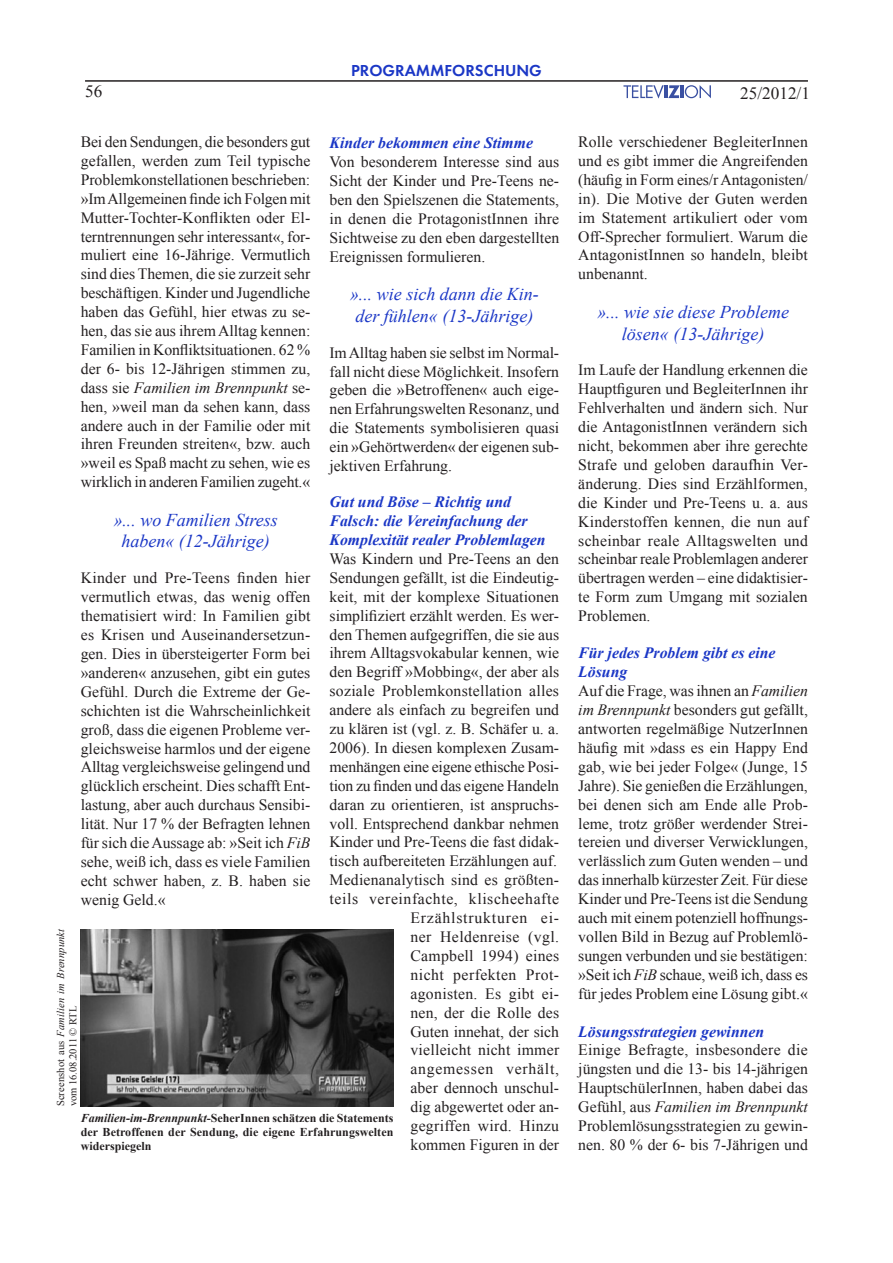
<style>
.page{position:relative;width:893px;height:1263px;background:#fff}
.page>*{position:absolute;margin:0;border:0;box-sizing:border-box;transform-origin:0 0}
.t1{font:italic 18px/21.6px "Times New Roman";color:#1b37c6;text-align:center}
.t2{font:17.25px "Times New Roman";color:#231f20}
.t3{font:16.5px "Futura Demi E";color:#1b37c6}
.t4{font:15.75px/18.9px "Times New Roman";color:#231f20;text-align:justify}
.t5{font:italic 700 15.75px/18.9px "Times New Roman";color:#1b37c6}
.t6{font:700 12px/14.4px "Times New Roman";letter-spacing:.005em;color:#231f20;text-align:justify}
.t7{font:10.5px/12.6px "Times New Roman";color:#231f20}
.s1{font-style:italic}
.s2{font-weight:700;font-style:italic;color:#1b37c6}
</style>
<div class="page">
<hr style="left:85px;top:80px;width:723px;height:2px;background:#231f20">
<svg style="left:623px;top:85px;width:88px;height:14px"></svg>
<img style="left:81px;top:929px;width:312px;height:177px">
<p class="t2" style="left:85px;top:79px;width:19px">56</p>
<p class="t3" style="left:351px;top:60px;width:192px">PROGRAMMFORSCHUNG</p>
<p class="t4" style="left:81px;top:132px;width:231px">Bei den Sendungen, die besonders gut gefallen, werden zum Teil typische Problemkonstellationen beschrieben: »Im Allgemeinen finde ich Folgen mit Mutter-Tochter-Konflikten oder El&shy;terntrennungen sehr interessant«, for&shy;muliert eine 16-Jährige. Vermutlich sind dies Themen, die sie zurzeit sehr beschäftigen. Kinder und Jugendliche haben das Gefühl, hier etwas zu se&shy;hen, das sie aus ihrem Alltag kennen:<br>Familien in Konfliktsituationen. 62 % der 6- bis 12-Jährigen stimmen zu, dass sie <span class="s1">Familien im Brennpunkt</span> se&shy;hen, »weil man da sehen kann, dass andere auch in der Familie oder mit ihren Freunden streiten«, bzw. auch »weil es Spaß macht zu sehen, wie es wirklich in anderen Familien zugeht.«</p>
<p class="t1" style="left:113px;top:509px;width:166px">»... wo Familien Stress haben« (12-Jährige)</p>
<p class="t4" style="left:81px;top:568px;width:231px">Kinder und Pre-Teens finden hier vermutlich etwas, das wenig offen thematisiert wird: In Familien gibt es Krisen und Auseinandersetzun&shy;gen. Dies in übersteigerter Form bei »anderen« anzusehen, gibt ein gutes Gefühl. Durch die Extreme der Ge&shy;schichten ist die Wahrscheinlichkeit groß, dass die eigenen Probleme ver&shy;gleichsweise harmlos und der eigene Alltag vergleichsweise gelingend und glücklich erscheint. Dies schafft Ent&shy;lastung, aber auch durchaus Sensibi&shy;lität. Nur 17 % der Befragten lehnen für sich die Aussage ab: »Seit ich <span class="s1">FiB </span>sehe, weiß ich, dass es viele Familien echt schwer haben, z. B. haben sie wenig Geld.«</p>
<p class="t5" style="left:330px;top:133px;width:205px">Kinder bekommen eine Stimme</p>
<p class="t4" style="left:330px;top:152px;width:231px">Von besonderem Interesse sind aus Sicht der Kinder und Pre-Teens ne&shy;ben den Spielszenen die Statements, in denen die ProtagonistInnen ihre Sichtweise zu den eben dargestellten Ereignissen formulieren.</p>
<p class="t1" style="left:350px;top:283px;width:190px">»... wie sich dann die Kin&shy;der fühlen« (13-Jährige)</p>
<p class="t4" style="left:330px;top:343px;width:231px">Im Alltag haben sie selbst im Normal&shy;fall nicht diese Möglichkeit. Insofern geben die »Betroffenen« auch eige&shy;nen Erfahrungswelten Resonanz, und die Statements symbolisieren quasi ein »Gehörtwerden« der eigenen sub&shy;jektiven Erfahrung.</p>
<p class="t5" style="left:330px;top:492px;width:218px">Gut und Böse – Richtig und<br>Falsch: die Vereinfachung der<br>Komplexität realer Problemlagen</p>
<p class="t4" style="left:330px;top:549px;width:231px;text-align:right">Was Kindern und Pre-Teens an den<br>Sendungen gefällt, ist die Eindeutig&shy;keit, mit der komplexe Situationen simplifiziert erzählt werden. Es wer&shy;den Themen aufgegriffen, die sie aus ihrem Alltagsvokabular kennen, wie den Begriff »Mobbing«, der aber als soziale Problemkonstellation alles andere als einfach zu begreifen und zu klären ist (vgl. z. B. Schäfer u. a.<br>2006). In diesen komplexen Zusam&shy;menhängen eine eigene ethische Posi&shy;tion zu finden und das eigene Handeln daran zu orientieren, ist anspruchs&shy;voll. Entsprechend dankbar nehmen<br>Kinder und Pre-Teens die fast didak&shy;tisch aufbereiteten Erzählungen auf.<br>Medienanalytisch sind es größten&shy;teils vereinfachte, klischeehafte<br>Erzählstrukturen ei-<br>ner Heldenreise (vgl.<br>Campbell 1994) eines<br>nicht perfekten Prot-<br>agonisten. Es gibt ei-<br>nen, der die Rolle des<br>Guten innehat, der sich<br>vielleicht nicht immer angemessen verhält,<br>aber dennoch unschul-<br>dig abgewertet oder an-<br>gegriffen wird. Hinzu<br>kommen Figuren in der</p>
<p class="t7" style="left:54px;top:1106px;width:179px;rotate:-90deg">Screenshot aus <span class="s1">Familien im Brennpunkt </span>vom 16.08.2011 © RTL</p>
<p class="t6" style="left:81px;top:1110px;width:314px"><span class="s1">Familien-im-Brennpunkt</span>-SeherInnen schätzen die Statements der Betroffenen der Sendung, die eigene Erfahrungswelten widerspiegeln</p>
<p class="t2" style="left:740px;top:81px;width:71px">25/2012/1</p>
<p class="t4" style="left:578px;top:132px;width:231px">Rolle verschiedener BegleiterInnen und es gibt immer die Angreifenden (häufig in Form eines/r Antagonisten/ in). Die Motive der Guten werden im Statement artikuliert oder vom Off-Sprecher formuliert. Warum die AntagonistInnen so handeln, bleibt unbenannt.</p>
<p class="t1" style="left:597px;top:301px;width:193px">»... wie sie diese Probleme lösen« (13-Jährige)</p>
<p class="t4" style="left:578px;top:360px;width:231px">Im Laufe der Handlung erkennen die Hauptfiguren und BegleiterInnen ihr Fehlverhalten und ändern sich. Nur die AntagonistInnen verändern sich nicht, bekommen aber ihre gerechte Strafe und geloben daraufhin Ver&shy;änderung. Dies sind Erzählformen, die Kinder und Pre-Teens u. a. aus Kinderstoffen kennen, die nun auf scheinbar reale Alltagswelten und scheinbar reale Problemlagen anderer übertragen werden – eine didaktisier&shy;te Form zum Umgang mit sozialen Problemen.</p>
<p class="t4" style="left:578px;top:643px;width:231px;text-align:left"><span class="s2">Für jedes Problem gibt es eine Lösung<br></span>Auf die Frage, was ihnen an <span class="s1">Familien im Brennpunkt</span> besonders gut gefällt, antworten regelmäßige NutzerInnen häufig mit »dass es ein Happy End gab, wie bei jeder Folge« (Junge, 15<br>Jahre). Sie genießen die Erzählungen, bei denen sich am Ende alle Prob&shy;leme, trotz größer werdender Strei&shy;tereien und diverser Verwicklungen, verlässlich zum Guten wenden – und das innerhalb kürzester Zeit. Für diese Kinder und Pre-Teens ist die Sendung auch mit einem potenziell hoffnungs&shy;vollen Bild in Bezug auf Problemlö&shy;sungen verbunden und sie bestätigen: »Seit ich <span class="s1">FiB</span> schaue, weiß ich, dass es für jedes Problem eine Lösung gibt.«</p>
<p class="t5" style="left:578px;top:1021px;width:187px">Lösungsstrategien gewinnen</p>
<p class="t4" style="left:578px;top:1040px;width:231px">Einige Befragte, insbesondere die jüngsten und die 13- bis 14-jährigen HauptschülerInnen, haben dabei das Gefühl, aus <span class="s1">Familien im Brennpunkt </span>Problemlösungsstrategien zu gewin&shy;nen. 80 % der 6- bis 7-Jährigen und</p>
</div>
